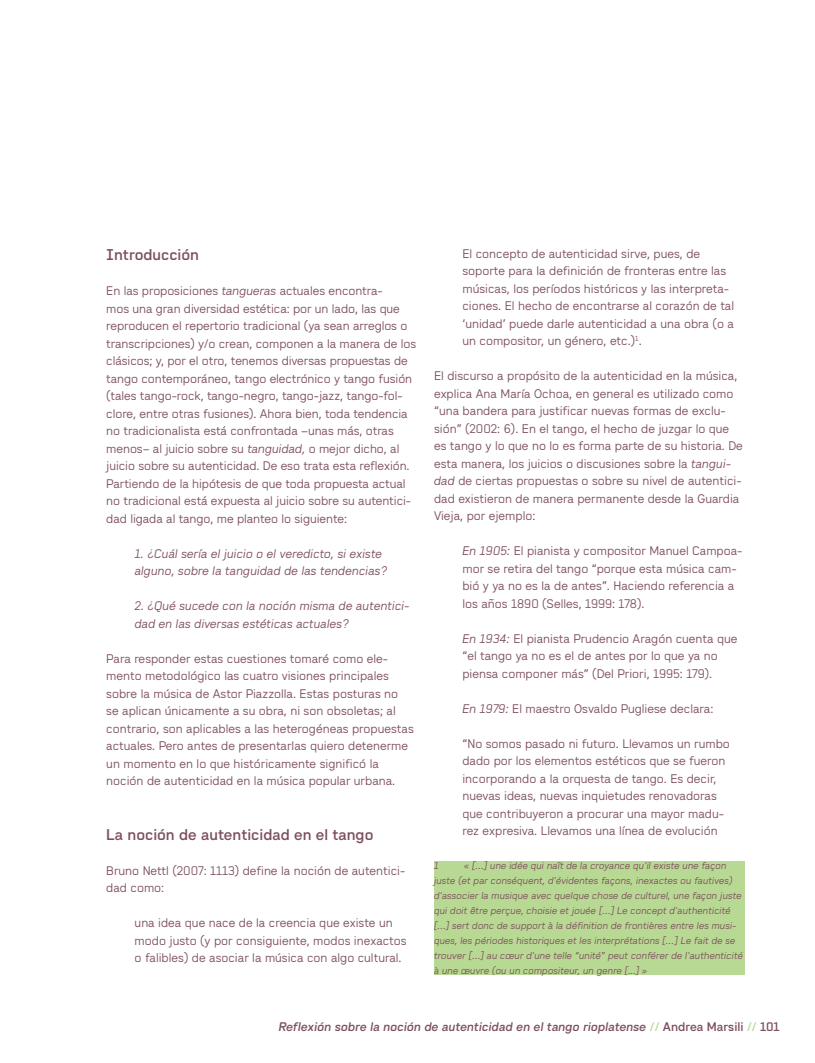
<style>
.page{position:relative;width:815px;height:1063px;background:#fff}
.page>*{position:absolute;margin:0;border:0;box-sizing:border-box;transform-origin:0 0}
.t1{font:500 15.62px "Wedding Sans";color:#7d4f5e}
.t2{font:12.5px/17.5px "Wedding Sans";color:#7d4f5e}
.t3{font:italic 12.5px/17.5px "Wedding Sans";color:#7d4f5e}
.t4{font:italic 500 12.5px "Wedding Sans";color:#7d4f5e}
.t5{font:italic 10px/15px "Wedding Sans";color:#7d4f5e}
.s1{font-style:italic}
.s2{font-style:normal;color:#b8d993}
.s3{font-style:normal}
</style>
<div class="page">
<div style="left:434px;top:861px;width:310px;height:113px;background:#b8d993"></div>
<p class="t1" style="left:106px;top:246px;width:94px">Introducción</p>
<p class="t2" style="left:106px;top:282px;width:311px">En las proposiciones <span class="s1">tangueras</span> actuales encontra-<br>mos una gran diversidad estética: por un lado, las que reproducen el repertorio tradicional (ya sean arreglos o transcripciones) y/o crean, componen a la manera de los clásicos; y, por el otro, tenemos diversas propuestas de tango contemporáneo, tango electrónico y tango fusión (tales tango-rock, tango-negro, tango-jazz, tango-fol&shy;clore, entre otras fusiones). Ahora bien, toda tendencia no tradicionalista está confrontada –unas más, otras menos– al juicio sobre su <span class="s1">tanguidad,</span> o mejor dicho, al juicio sobre su autenticidad. De eso trata esta reflexión.<br>Partiendo de la hipótesis de que toda propuesta actual no tradicional está expuesta al juicio sobre su autentici&shy;dad ligada al tango, me planteo lo siguiente:</p>
<p class="t3" style="left:135px;top:545px;width:254px">1. ¿Cuál sería el juicio o el veredicto, si existe alguno, sobre la tanguidad de las tendencias?</p>
<p class="t3" style="left:135px;top:597px;width:277px">2. ¿Qué sucede con la noción misma de autentici&shy;dad en las diversas estéticas actuales?</p>
<p class="t2" style="left:106px;top:650px;width:309px">Para responder estas cuestiones tomaré como ele&shy;mento metodológico las cuatro visiones principales sobre la música de Astor Piazzolla. Estas posturas no se aplican únicamente a su obra, ni son obsoletas; al contrario, son aplicables a las heterogéneas propuestas actuales. Pero antes de presentarlas quiero detenerme un momento en lo que históricamente significó la noción de autenticidad en la música popular urbana.</p>
<p class="t1" style="left:106px;top:825px;width:269px">La noción de autenticidad en el tango</p>
<p class="t2" style="left:106px;top:862px;width:300px">Bruno Nettl (2007: 1113) define la noción de autentici&shy;dad como:</p>
<p class="t2" style="left:135px;top:914px;width:273px">una idea que nace de la creencia que existe un modo justo (y por consiguiente, modos inexactos o falibles) de asociar la música con algo cultural.</p>
<p class="t2" style="left:462px;top:245px;width:273px">El concepto de autenticidad sirve, pues, de soporte para la definición de fronteras entre las músicas, los períodos históricos y las interpreta&shy;ciones. El hecho de encontrarse al corazón de tal ‘unidad’ puede darle autenticidad a una obra (o a un compositor, un género, etc.)<sup>1</sup>.</p>
<p class="t2" style="left:434px;top:367px;width:310px">El discurso a propósito de la autenticidad en la música, explica Ana María Ochoa, en general es utilizado como “una bandera para justificar nuevas formas de exclu&shy;sión” (2002: 6). En el tango, el hecho de juzgar lo que es tango y lo que no lo es forma parte de su historia. De esta manera, los juicios o discusiones sobre la <span class="s1">tangui&shy;dad</span> de ciertas propuestas o sobre su nivel de autentici&shy;dad existieron de manera permanente desde la Guardia Vieja, por ejemplo:</p>
<p class="t2" style="left:462px;top:542px;width:282px"><span class="s1">En 1905:</span> El pianista y compositor Manuel Campoa&shy;mor se retira del tango “porque esta música cam&shy;bió y ya no es la de antes”. Haciendo referencia a los años 1890 (Selles, 1999: 178).</p>
<p class="t2" style="left:462px;top:630px;width:277px"><span class="s1">En 1934:</span> El pianista Prudencio Aragón cuenta que “el tango ya no es el de antes por lo que ya no piensa componer más” (Del Priori, 1995: 179).</p>
<p class="t2" style="left:462px;top:700px;width:253px"><span class="s1">En 1979:</span> El maestro Osvaldo Pugliese declara:</p>
<p class="t2" style="left:462px;top:735px;width:269px">“No somos pasado ni futuro. Llevamos un rumbo dado por los elementos estéticos que se fueron incorporando a la orquesta de tango. Es decir, nuevas ideas, nuevas inquietudes renovadoras que contribuyeron a procurar una mayor madu&shy;rez expresiva. Llevamos una línea de evolución</p>
<p class="t5" style="left:434px;top:858px;width:6px">1</p>
<p class="t5" style="left:434px;top:858px;width:310px;text-indent:30px">« […] une idée qui naît de la croyance qu'il existe une façon juste (et par conséquent, d'évidentes façons, inexactes ou fautives) d'associer la musique avec quelque chose de culturel, une façon juste qui doit être perçue, choisie et jouée […] Le concept d'authenticité […] sert donc de support à la définition de frontières entre les musi&shy;ques, les périodes historiques et les interprétations […] Le fait de se trouver […] au cœur d'une telle “unité” peut conférer de l'authenticité à une œuvre (ou un compositeur, un genre [...] »</p>
<p class="t4" style="left:279px;top:1020px;width:502px">Reflexión sobre la noción de autenticidad en el tango rioplatense <span class="s2">//</span> <span class="s3">Andrea Marsili</span> <span class="s2">//</span> <span class="s3">101</span></p>
</div>
